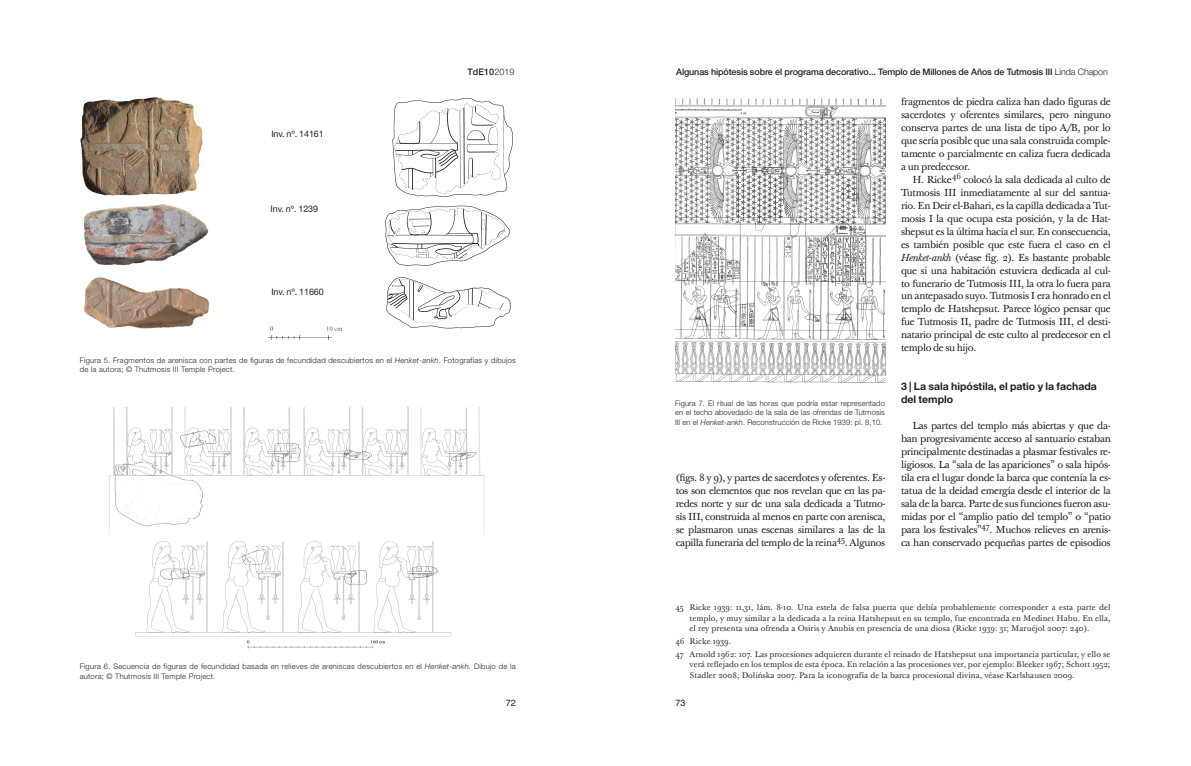
<style>
.page{position:relative;width:1191px;height:766px;background:#fff}
.page>*{position:absolute;margin:0;border:0;box-sizing:border-box;transform-origin:0 0}
.TABULACION{font:700 10.5px/12.9px "Helvetica Neue LT Std";color:#231f20}
.TABULACION-2{font:10px/12.9px "Baskerville Ten Pro";letter-spacing:-.035em;color:#231f20;text-align:justify}
.encabeza{font:500 9px "Helvetica Neue LT Std";letter-spacing:-.015em;color:#231f20}
.Estilo_de_párrafo_28{font:9px "Helvetica Neue LT Std";letter-spacing:-.01em;color:#231f20}
.t1{font:9px "Helvetica";color:#231f20}
.notas{font:8px/10.3px "Baskerville Ten Pro";color:#312f30;text-align:justify}
.t2{font:300 7.6px/9px "Helvetica Neue LT Std";letter-spacing:.03em;color:#231f20}
.TABULACION-3{font:4px "Baskerville Ten Pro";color:#fff}
.t3{font:500 2px "Helvetica Neue LT Std";color:#fff}
.s1{font-weight:300}
.s2{font-style:italic}
</style>
<div class="page">
<img style="left:109px;top:407px;width:376px;height:242px">
<img style="left:83px;top:204px;width:126px;height:62px">
<img style="left:84px;top:277px;width:125px;height:52px">
<img style="left:80px;top:97px;width:123px;height:99px">
<img style="left:385px;top:205px;width:126px;height:61px">
<img style="left:386px;top:277px;width:125px;height:52px">
<img style="left:392px;top:97px;width:121px;height:100px">
<img style="left:267px;top:326px;width:76px;height:15px">
<img style="left:675px;top:99px;width:210px;height:284px">
<p class="encabeza" style="left:467px;top:66px;width:49px">TdE10<span class="s1">2019</span></p>
<p class="t3" style="left:494px;top:73px;width:2px">.</p>
<p class="encabeza" style="left:676px;top:66px;width:433px">Algunas hipótesis sobre el programa decorativo... Templo de Millones de Años de Tutmosis III <span class="s1">Linda Chapon</span></p>
<p class="Estilo_de_párrafo_28" style="left:271px;top:128px;width:54px">Inv. nº. 14161</p>
<p class="Estilo_de_párrafo_28" style="left:271px;top:204px;width:49px">Inv. nº. 1239</p>
<p class="Estilo_de_párrafo_28" style="left:271px;top:287px;width:54px">Inv. nº. 11660</p>
<p class="t2" style="left:80px;top:356px;width:437px">Figura 5. Fragmentos de arenisca con partes de figuras de fecundidad descubiertos en el <span class="s2">Henket-ankh</span>. Fotografías y dibujos de la autora; © Thutmosis III Temple Project.</p>
<p class="t2" style="left:80px;top:662px;width:437px">Figura 6. Secuencia de figuras de fecundidad basada en relieves de areniscas descubiertos en el <span class="s2">Henket-ankh</span>. Dibujo de la autora; © Thutmosis III Temple Project.</p>
<p class="t2" style="left:675px;top:398px;width:211px;line-height:9.5px;text-align:justify">Figura 7. El ritual de las horas que podría estar representado en el techo abovedado de la sala de las ofrendas de Tutmosis III en el <span class="s2">Henket-ankh</span>. Reconstrucción de Ricke 1939: pl. 8,10.</p>
<p class="TABULACION-2" style="left:675px;top:471px;width:211px">(figs. 8 y 9), y partes de sacerdotes y oferentes. Es&shy;tos son elementos que nos revelan que en las pa&shy;redes norte y sur de una sala dedicada a Tutmo&shy;sis III, construida al menos en parte con arenisca, se plasmaron unas escenas similares a las de la capilla funeraria del templo de la reina<sup>45</sup>. Algunos</p>
<p class="TABULACION-2" style="left:901px;top:95px;width:211px">fragmentos de piedra caliza han dado figuras de sacerdotes y oferentes similares, pero ninguno conserva partes de una lista de tipo A/B, por lo que sería posible que una sala construida comple&shy;tamente o parcialmente en caliza fuera dedicada a un predecesor.</p>
<p class="TABULACION-2" style="left:912px;top:173px;width:200px">H. Ricke<sup>46</sup> colocó la sala dedicada al culto de</p>
<p class="TABULACION-3" style="left:951px;top:179px;width:3px">.</p>
<p class="TABULACION-2" style="left:901px;top:186px;width:211px">Tutmosis III inmediatamente al sur del santua&shy;rio. En Deir el-Bahari, es la capilla dedicada a Tut&shy;mosis I la que ocupa esta posición, y la de Hat&shy;shepsut es la última hacia el sur. En consecuencia, es también posible que este fuera el caso en el <span class="s2">Henket-ankh</span> (véase fig. 2). Es bastante probable que si una habitación estuviera dedicada al cul&shy;to funerario de Tutmosis III, la otra lo fuera para un antepasado suyo. Tutmosis I era honrado en el templo de Hatshepsut. Parece lógico pensar que fue Tutmosis II, padre de Tutmosis III, el desti&shy;natario principal de este culto al predecesor en el templo de su hijo.</p>
<p class="TABULACION" style="left:901px;top:379px;width:197px">3 | La sala hipóstila, el patio y la fachada del templo</p>
<p class="TABULACION-2" style="left:901px;top:419px;width:211px;text-indent:11px">Las partes del templo más abiertas y que da&shy;ban progresivamente acceso al santuario estaban principalmente destinadas a plasmar festivales re&shy;ligiosos. La “sala de las apariciones” o sala hipós&shy;tila era el lugar donde la barca que contenía la es&shy;tatua de la deidad emergía desde el interior de la sala de la barca. Parte de sus funciones fueron asu&shy;midas por el “amplio patio del templo” o “patio para los festivales”<sup>47</sup>. Muchos relieves en arenis&shy;ca han conservado pequeñas partes de episodios</p>
<p class="notas" style="left:689px;top:602px;width:422px;text-indent:-14px">45 Ricke 1939: 11,31, lám. 8-10. Una estela de falsa puerta que debía probablemente corresponder a esta parte del templo, y muy similar a la dedicada a la reina Hatshepsut en su templo, fue encontrada en Medinet Habu. En ella, el rey presenta una ofrenda a Osiris y Anubis en presencia de una diosa (Ricke 1939: 31; Maruéjol 2007: 240).</p>
<p class="notas" style="left:675px;top:636px;width:57px">46 Ricke 1939.</p>
<p class="notas" style="left:689px;top:649px;width:422px;text-indent:-14px">47 Arnold 1962: 107. Las procesiones adquieren durante el reinado de Hatshepsut una importancia particular, y ello se verá reflejado en los templos de esta época. En relación a las procesiones ver, por ejemplo: Bleeker 1967; Schott 1952; Stadler 2008; Dolińska 2007. Para la iconografía de la barca procesional divina, véase Karlshausen 2009.</p>
<p class="t1" style="left:506px;top:695px;width:12px">72</p>
<p class="t1" style="left:675px;top:695px;width:12px">73</p>
</div>
